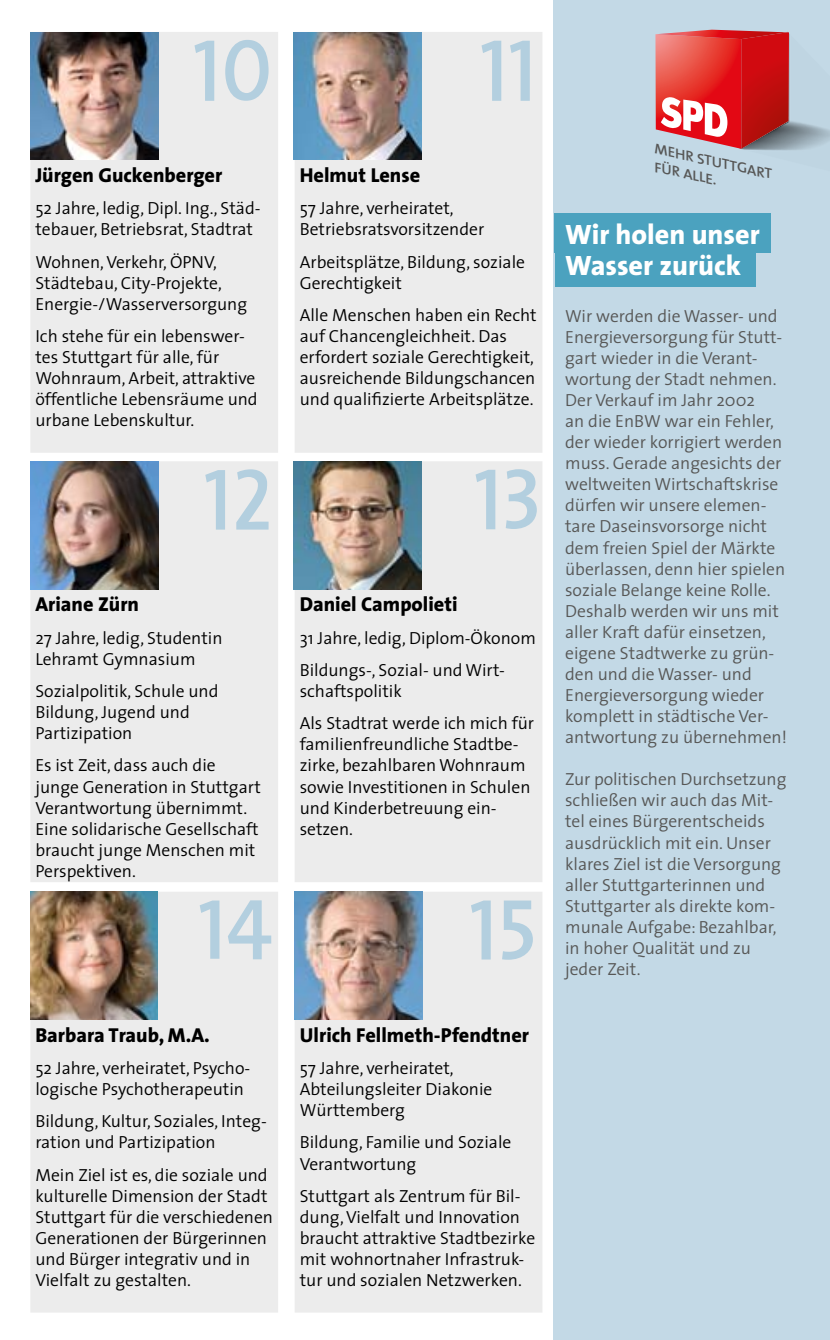
<style>
.page{position:relative;width:830px;height:1340px;background:#fff}
.page>*{position:absolute;margin:0;border:0;box-sizing:border-box;transform-origin:0 0}
.t1{font:800 28.12px/31.5px "The Sans";color:#fff}
.t2{font:800 20.25px "The Sans";color:#000}
.t3{font:300 17.55px/21.2px "The Sans";color:#000}
.t4{font:300 17.55px/21.2px "The Sans";color:#575756}
.t5{font:italic 600 14.17px/17.8px "The Sans";color:#575756;scale:1.08 1}
</style>
<div class="page">
<div style="left:553px;top:0;width:276px;height:1339px;background:#c3d9e6"></div>
<div style="left:30px;top:891px;width:248px;height:421px;background:#ececec"></div>
<svg style="left:199px;top:900px;width:72px;height:59px"></svg>
<div style="left:30px;top:461px;width:248px;height:421px;background:#ececec"></div>
<svg style="left:205px;top:469px;width:63px;height:60px"></svg>
<div style="left:294px;top:891px;width:248px;height:421px;background:#ececec"></div>
<svg style="left:471px;top:900px;width:61px;height:59px"></svg>
<div style="left:294px;top:461px;width:248px;height:421px;background:#ececec"></div>
<svg style="left:475px;top:469px;width:61px;height:60px"></svg>
<div style="left:554px;top:214px;width:216px;height:39px;background:#4ba2bf"></div>
<div style="left:554px;top:236px;width:201px;height:50px;background:#4ba2bf"></div>
<img style="left:31px;top:461px;width:127px;height:128px">
<img style="left:30px;top:891px;width:128px;height:128px">
<img style="left:293px;top:461px;width:128px;height:128px">
<img style="left:294px;top:891px;width:128px;height:128px">
<div style="left:30px;top:32px;width:248px;height:421px;background:#ececec"></div>
<svg style="left:194px;top:40px;width:74px;height:61px"></svg>
<div style="left:294px;top:32px;width:248px;height:421px;background:#ececec"></div>
<svg style="left:481px;top:41px;width:48px;height:60px"></svg>
<img style="left:31px;top:32px;width:127px;height:128px">
<img style="left:293px;top:32px;width:128px;height:128px">
<img style="left:742px;top:32px;width:87px;height:119px">
<svg style="left:655px;top:30px;width:133px;height:119px"></svg>
<p class="t2" style="left:35px;top:158px;width:188px">Jürgen Guckenberger</p>
<p class="t3" style="left:35px;top:197px;width:226px">52 Jahre, ledig, Dipl. Ing., Städ&shy;tebauer, Betriebsrat, Stadtrat</p>
<p class="t3" style="left:35px;top:250px;width:213px">Wohnen, Verkehr, ÖPNV,<br>Städtebau, City-Projekte,<br>Energie-/Wasserversorgung</p>
<p class="t3" style="left:35px;top:325px;width:224px">Ich stehe für ein lebenswer&shy;tes Stuttgart für alle, für<br>Wohnraum, Arbeit, attraktive öffentliche Lebensräume und urbane Lebenskultur.</p>
<p class="t2" style="left:35px;top:587px;width:105px">Ariane Zürn</p>
<p class="t3" style="left:35px;top:626px;width:188px">27 Jahre, ledig, Studentin<br>Lehramt Gymnasium</p>
<p class="t3" style="left:35px;top:680px;width:184px">Sozialpolitik, Schule und<br>Bildung, Jugend und<br>Partizipation</p>
<p class="t3" style="left:35px;top:754px;width:227px">Es ist Zeit, dass auch die junge Generation in Stuttgart<br>Verantwortung übernimmt.<br>Eine solidarische Gesellschaft braucht junge Menschen mit<br>Perspektiven.</p>
<p class="t2" style="left:35px;top:1017px;width:176px">Barbara Traub, M.A.</p>
<p class="t3" style="left:35px;top:1056px;width:216px">52 Jahre, verheiratet, Psycho&shy;logische Psychotherapeutin</p>
<p class="t3" style="left:35px;top:1110px;width:233px">Bildung, Kultur, Soziales, Integ&shy;ration und Partizipation</p>
<p class="t3" style="left:35px;top:1163px;width:239px">Mein Ziel ist es, die soziale und kulturelle Dimension der Stadt<br>Stuttgart für die verschiedenen<br>Generationen der Bürgerinnen und Bürger integrativ und in<br>Vielfalt zu gestalten.</p>
<p class="t2" style="left:299px;top:158px;width:122px">Helmut Lense</p>
<p class="t3" style="left:299px;top:197px;width:186px">57 Jahre, verheiratet,<br>Betriebsratsvorsitzender</p>
<p class="t3" style="left:299px;top:250px;width:227px">Arbeitsplätze, Bildung, soziale<br>Gerechtigkeit</p>
<p class="t3" style="left:299px;top:304px;width:238px">Alle Menschen haben ein Recht auf Chancengleichheit. Das erfordert soziale Gerechtigkeit, ausreichende Bildungschancen und qualifizierte Arbeitsplätze.</p>
<p class="t2" style="left:299px;top:587px;width:159px">Daniel Campolieti</p>
<p class="t3" style="left:299px;top:621px;width:237px;line-height:32.4px">31 Jahre, ledig, Diplom-Ökonom<br>Bildungs-, Sozial- und Wirt-</p>
<p class="t3" style="left:299px;top:674px;width:236px;line-height:32.4px">schaftspolitik<br>Als Stadtrat werde ich mich für</p>
<p class="t3" style="left:299px;top:733px;width:232px">familienfreundliche Stadtbe&shy;zirke, bezahlbaren Wohnraum sowie Investitionen in Schulen und Kinderbetreuung ein&shy;setzen.</p>
<p class="t2" style="left:299px;top:1017px;width:231px">Ulrich Fellmeth-Pfendtner</p>
<p class="t3" style="left:299px;top:1056px;width:194px">57 Jahre, verheiratet,<br>Abteilungsleiter Diakonie<br>Württemberg</p>
<p class="t3" style="left:299px;top:1131px;width:213px">Bildung, Familie und Soziale<br>Verantwortung</p>
<p class="t3" style="left:299px;top:1184px;width:237px">Stuttgart als Zentrum für Bil&shy;dung, Vielfalt und Innovation braucht attraktive Stadtbezirke mit wohnortnaher Infrastruk&shy;tur und sozialen Netzwerken.</p>
<p class="t5" style="left:657px;top:140px;width:113px;rotate:12deg">MEHR STUTTGART<br>FÜR ALLE.</p>
<h1 class="t1" style="left:565px;top:218px;width:196px">Wir holen unser<br>Wasser zurück</h1>
<p class="t4" style="left:565px;top:305px;width:223px">Wir werden die Wasser- und<br>Energieversorgung für Stutt&shy;gart wieder in die Verant&shy;wortung der Stadt nehmen.<br>Der Verkauf im Jahr 2002<br>an die EnBW war ein Fehler, der wieder korrigiert werden muss. Gerade angesichts der weltweiten Wirtschaftskrise dürfen wir unsere elemen&shy;tare Daseinsvorsorge nicht dem freien Spiel der Märkte überlassen, denn hier spielen soziale Belange keine Rolle.<br>Deshalb werden wir uns mit aller Kraft dafür einsetzen, eigene Stadtwerke zu grün&shy;den und die Wasser- und<br>Energieversorgung wieder komplett in städtische Ver&shy;antwortung zu übernehmen!</p>
<p class="t4" style="left:565px;top:768px;width:223px">Zur politischen Durchsetzung schließen wir auch das Mit&shy;tel eines Bürgerentscheids ausdrücklich mit ein. Unser klares Ziel ist die Versorgung aller Stuttgarterinnen und<br>Stuttgarter als direkte kom&shy;munale Aufgabe: Bezahlbar, in hoher Qualität und zu jeder Zeit.</p>
</div>
